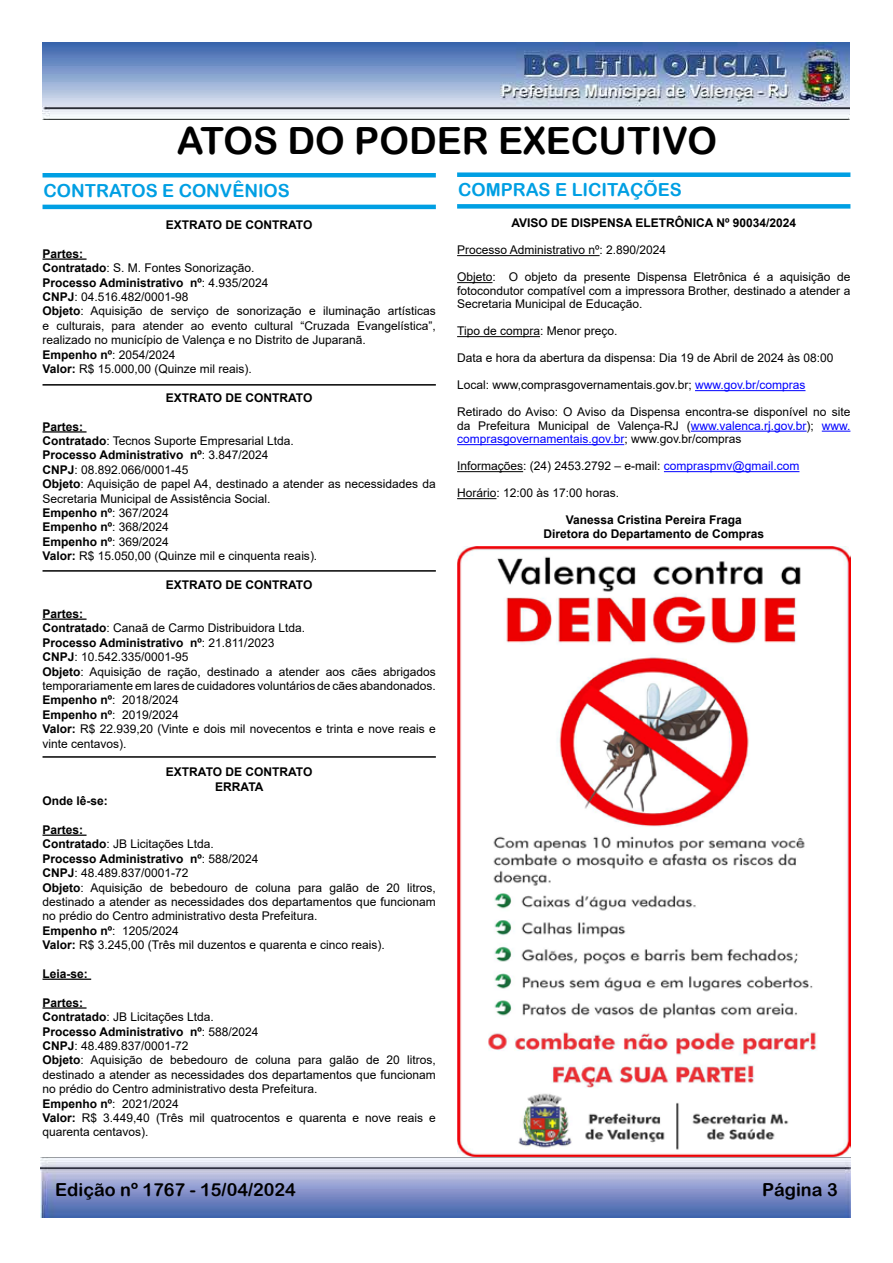
<style>
.page{position:relative;width:893px;height:1263px;background:#fff}
.page>*{position:absolute;margin:0;border:0;box-sizing:border-box;transform-origin:0 0}
.t1{font:37.5px "Arial Rounded MT Bold";color:#000}
.t2{font:18px "Arial Rounded MT Bold";color:#009fe3}
.t3{font:18px "Arial Rounded MT Bold";color:#000}
.t4{font:12px/14.4px "Arial";color:#000}
.t5{font:700 12px/14.4px "Arial";color:#000;text-align:center}
.s1{font-weight:700}
.s2{color:#00f}
</style>
<div class="page">
<img style="left:43px;top:43px;width:806px;height:76px">
<img style="left:40px;top:1158px;width:811px;height:60px">
<hr style="left:43px;top:205px;width:393px;height:4px;background:#009fe3">
<hr style="left:43px;top:173px;width:393px;height:4px;background:#009fe3">
<hr style="left:43px;top:258px;width:44px;height:2px;background:#000">
<hr style="left:43px;top:431px;width:44px;height:2px;background:#000">
<hr style="left:43px;top:618px;width:44px;height:2px;background:#000">
<hr style="left:43px;top:834px;width:44px;height:2px;background:#000">
<hr style="left:43px;top:978px;width:48px;height:2px;background:#000">
<hr style="left:43px;top:1007px;width:44px;height:2px;background:#000">
<hr style="left:43px;top:384px;width:393px;height:2px;background:#000">
<hr style="left:43px;top:570px;width:393px;height:2px;background:#000">
<hr style="left:43px;top:756px;width:393px;height:2px;background:#000">
<div style="left:457px;top:204px;width:393px;height:5px;background:#009fe3"></div>
<div style="left:457px;top:172px;width:393px;height:5px;background:#009fe3"></div>
<hr style="left:457px;top:255px;width:143px;height:1px;background:#000">
<hr style="left:457px;top:282px;width:35px;height:1px;background:#000">
<hr style="left:457px;top:336px;width:83px;height:1px;background:#000">
<hr style="left:695px;top:390px;width:110px;height:1px;background:#00f">
<hr style="left:691px;top:431px;width:116px;height:1px;background:#00f">
<svg style="left:822px;top:431px;width:28px;height:1px"></svg>
<hr style="left:457px;top:444px;width:167px;height:1px;background:#00f">
<hr style="left:457px;top:471px;width:66px;height:1px;background:#000">
<hr style="left:664px;top:471px;width:135px;height:1px;background:#00f">
<hr style="left:457px;top:498px;width:39px;height:1px;background:#000">
<img style="left:457px;top:546px;width:393px;height:610px">
<h1 class="t1" style="left:177px;top:118px;width:542px">ATOS DO PODER EXECUTIVO</h1>
<h2 class="t2" style="left:44px;top:180px;width:248px">CONTRATOS E CONVÊNIOS</h2>
<p class="t5" style="left:166px;top:218px;width:148px">EXTRATO DE CONTRATO</p>
<p class="t4" style="left:43px;top:246px;width:395px"><span class="s1">Partes:<br>Contratado</span>: S. M. Fontes Sonorização.<br><span class="s1">Processo Administrativo nº</span>: 4.935/2024<br><span class="s1">CNPJ</span>: 04.516.482/0001-98<br><span class="s1">Objeto</span>: Aquisição de serviço de sonorização e iluminação artísticas e culturais, para atender ao evento cultural “Cruzada Evangelística”, realizado no município de Valença e no Distrito de Juparanã.<br><span class="s1">Empenho nº</span>: 2054/2024<br><span class="s1">Valor:</span> R$ 15.000,00 (Quinze mil reais).</p>
<p class="t5" style="left:166px;top:391px;width:148px">EXTRATO DE CONTRATO</p>
<p class="t4" style="left:43px;top:419px;width:395px"><span class="s1">Partes:<br>Contratado</span>: Tecnos Suporte Empresarial Ltda.<br><span class="s1">Processo Administrativo nº</span>: 3.847/2024<br><span class="s1">CNPJ</span>: 08.892.066/0001-45<br><span class="s1">Objeto</span>: Aquisição de papel A4, destinado a atender as necessidades da Secretaria Municipal de Assistência Social.<br><span class="s1">Empenho nº</span>: 367/2024<br><span class="s1">Empenho nº</span>: 368/2024<br><span class="s1">Empenho nº</span>: 369/2024<br><span class="s1">Valor:</span> R$ 15.050,00 (Quinze mil e cinquenta reais).</p>
<p class="t5" style="left:166px;top:578px;width:148px">EXTRATO DE CONTRATO</p>
<p class="t4" style="left:43px;top:606px;width:395px"><span class="s1">Partes:<br>Contratado</span>: Canaã de Carmo Distribuidora Ltda.<br><span class="s1">Processo Administrativo nº</span>: 21.811/2023<br><span class="s1">CNPJ</span>: 10.542.335/0001-95<br><span class="s1">Objeto</span>: Aquisição de ração, destinado a atender aos cães abrigados temporariamente em lares de cuidadores voluntários de cães abandonados.<br><span class="s1">Empenho nº</span>: 2018/2024<br><span class="s1">Empenho nº</span>: 2019/2024<br><span class="s1">Valor:</span> R$ 22.939,20 (Vinte e dois mil novecentos e trinta e nove reais e vinte centavos).</p>
<p class="t5" style="left:166px;top:765px;width:148px">EXTRATO DE CONTRATO<br>ERRATA</p>
<p class="t5" style="left:43px;top:794px;width:67px">Onde lê-se:</p>
<p class="t4" style="left:43px;top:822px;width:395px"><span class="s1">Partes:<br>Contratado</span>: JB Licitações Ltda.<br><span class="s1">Processo Administrativo nº</span>: 588/2024<br><span class="s1">CNPJ</span>: 48.489.837/0001-72<br><span class="s1">Objeto</span>: Aquisição de bebedouro de coluna para galão de 20 litros, destinado a atender as necessidades dos departamentos que funcionam no prédio do Centro administrativo desta Prefeitura.<br><span class="s1">Empenho nº</span>: 1205/2024<br><span class="s1">Valor:</span> R$ 3.245,00 (Três mil duzentos e quarenta e cinco reais).</p>
<p class="t5" style="left:43px;top:967px;width:47px">Leia-se:</p>
<p class="t4" style="left:43px;top:995px;width:395px"><span class="s1">Partes:<br>Contratado</span>: JB Licitações Ltda.<br><span class="s1">Processo Administrativo nº</span>: 588/2024<br><span class="s1">CNPJ</span>: 48.489.837/0001-72<br><span class="s1">Objeto</span>: Aquisição de bebedouro de coluna para galão de 20 litros, destinado a atender as necessidades dos departamentos que funcionam no prédio do Centro administrativo desta Prefeitura.<br><span class="s1">Empenho nº</span>: 2021/2024<br><span class="s1">Valor:</span> R$ 3.449,40 (Três mil quatrocentos e quarenta e nove reais e quarenta centavos).</p>
<h2 class="t2" style="left:458px;top:179px;width:225px">COMPRAS E LICITAÇÕES</h2>
<p class="t5" style="left:511px;top:216px;width:286px">AVISO DE DISPENSA ELETRÔNICA Nº 90034/2024</p>
<p class="t4" style="left:457px;top:243px;width:211px">Processo Administrativo nº: 2.890/2024</p>
<p class="t4" style="left:457px;top:270px;width:395px;line-height:13.5px;text-align:justify">Objeto: O objeto da presente Dispensa Eletrônica é a aquisição de fotocondutor compatível com a impressora Brother, destinado a atender a Secretaria Municipal de Educação.</p>
<p class="t4" style="left:457px;top:324px;width:162px">Tipo de compra: Menor preço.</p>
<p class="t4" style="left:457px;top:351px;width:378px">Data e hora da abertura da dispensa: Dia 19 de Abril de 2024 às 08:00</p>
<p class="t4" style="left:457px;top:378px;width:350px">Local: www,comprasgovernamentais.gov.br; <span class="s2">www.gov.br/compras</span></p>
<p class="t4" style="left:457px;top:405px;width:395px;line-height:13.5px;text-align:justify">Retirado do Aviso: O Aviso da Dispensa encontra-se disponível no site da Prefeitura Municipal de Valença-RJ (<span class="s2">www.valenca.rj.gov.br</span>); <span class="s2">www. comprasgovernamentais.gov.br</span>; www.gov.br/compras</p>
<p class="t4" style="left:457px;top:459px;width:344px">Informações: (24) 2453.2792 – e-mail: <span class="s2">compraspmv@gmail.com</span></p>
<p class="t4" style="left:457px;top:486px;width:164px">Horário: 12:00 às 17:00 horas.</p>
<p class="t5" style="left:543px;top:513px;width:222px;line-height:13.5px">Vanessa Cristina Pereira Fraga<br>Diretora do Departamento de Compras</p>
<h2 class="t3" style="left:55px;top:1179px;width:242px">Edição nº 1767 - 15/04/2024</h2>
<h2 class="t3" style="left:762px;top:1179px;width:77px">Página 3</h2>
</div>
